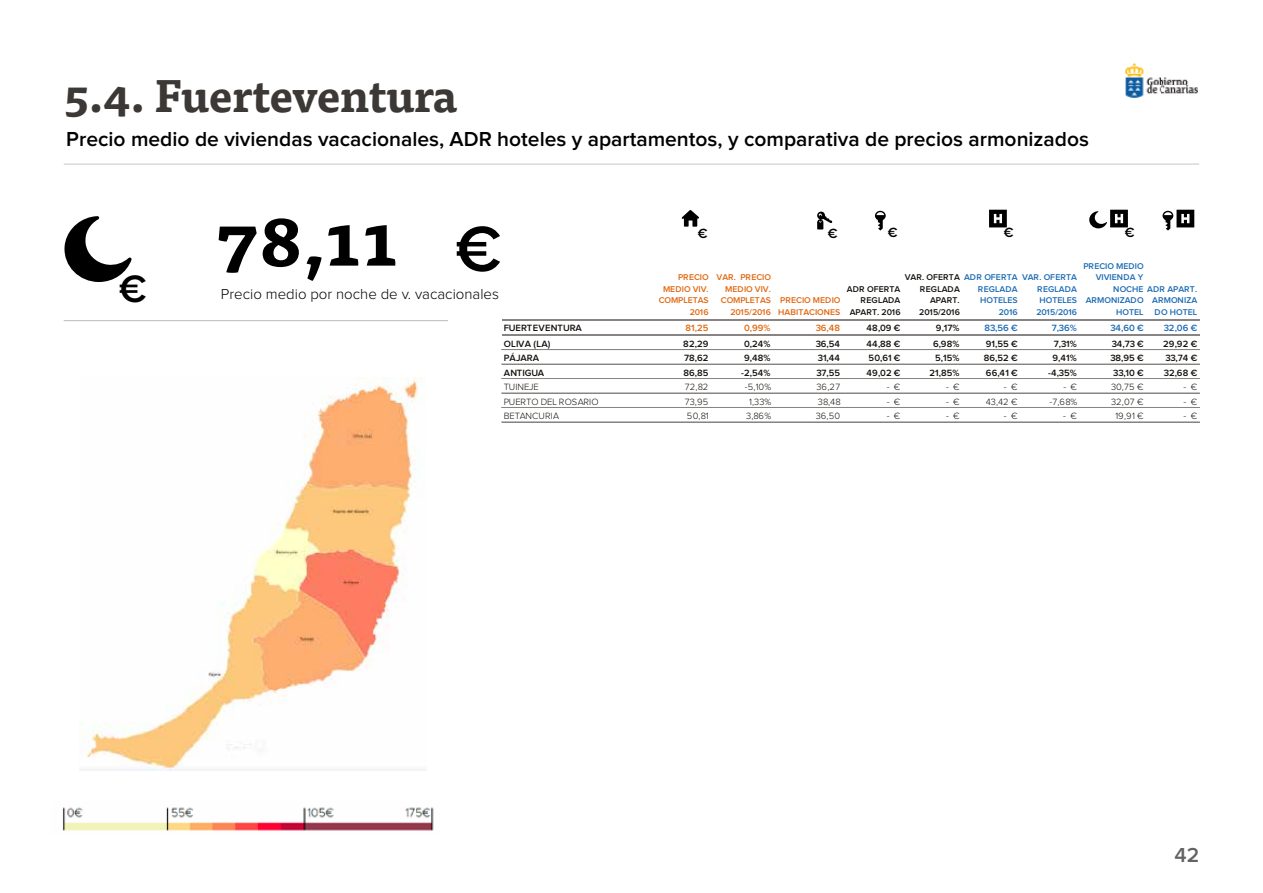
<style>
.page{position:relative;width:1263px;height:893px;background:#fff}
.page>*{position:absolute;margin:0;border:0;box-sizing:border-box;transform-origin:0 0}
.t1{font:700 72px "Tisa OT";color:#000}
.t2{font:600 66px "Proxima Nova";color:#000}
.t3{font:700 45px "Tisa OT";letter-spacing:-.01em;color:#3c3835}
.t4{font:600 39.6px "Proxima Nova";color:#000}
.t5{font:600 21px "Proxima Nova";color:#000}
.t6{font:600 21px "Proxima Nova";color:#646363}
.t7{font:300 15px "Proxima Nova";color:#000}
.t8{font:600 13.8px "Proxima Nova";color:#000}
.t9{font:600 9.45px "Proxima Nova";letter-spacing:.015em;color:#13110c}
.t10{font:300 9.45px "Proxima Nova";color:#13110c}
.t11{font:600 9.45px "Proxima Nova";color:#1c6bb4}
.t12{font:600 9.45px "Proxima Nova";letter-spacing:.02em;color:#e1670f}
.t13{font:600 9.45px "Proxima Nova";letter-spacing:-.025em;color:#13110c}
.t14{font:600 8.7px/11.6px "Proxima Nova";letter-spacing:.005em;color:#1c6bb4;text-align:right}
.t15{font:600 8.7px/11.6px "Proxima Nova";letter-spacing:-.005em;color:#e1670f;text-align:right}
.t16{font:600 8.7px/11.6px "Proxima Nova";letter-spacing:.005em;color:#13110c;text-align:right}
</style>
<div class="page">
<img style="left:1126px;top:64px;width:72px;height:33px">
<hr style="left:64px;top:164px;width:1135px;height:1px;background:#c6c6c6">
<img style="left:79px;top:377px;width:348px;height:394px">
<img style="left:63px;top:807px;width:371px;height:24px">
<hr style="left:64px;top:320px;width:384px;height:1px;background:#c5c5c5">
<svg style="left:64px;top:216px;width:68px;height:66px"></svg>
<svg style="left:875px;top:211px;width:11px;height:20px"></svg>
<svg style="left:989px;top:210px;width:18px;height:17px"></svg>
<svg style="left:1089px;top:210px;width:39px;height:18px"></svg>
<svg style="left:1162px;top:210px;width:32px;height:21px"></svg>
<svg style="left:682px;top:210px;width:17px;height:17px"></svg>
<svg style="left:817px;top:212px;width:15px;height:17px"></svg>
<hr style="left:502px;top:319px;width:697px;height:2px;background:#878483">
<hr style="left:502px;top:334px;width:697px;height:2px;background:#878483">
<hr style="left:502px;top:349px;width:697px;height:1px;background:#878483">
<hr style="left:502px;top:350px;width:697px;height:1px;background:#878483">
<hr style="left:502px;top:364px;width:697px;height:1px;background:#878483">
<hr style="left:502px;top:378px;width:697px;height:1px;background:#878483">
<hr style="left:502px;top:393px;width:697px;height:1px;background:#878483">
<hr style="left:502px;top:407px;width:697px;height:1px;background:#878483">
<hr style="left:502px;top:422px;width:697px;height:1px;background:#878483">
<h3 class="t3" style="left:64px;top:68px;width:395px">5.4. Fuerteventura</h3>
<h3 class="t5" style="left:66px;top:130px;width:1024px">Precio medio de viviendas vacacionales, ADR hoteles y apartamentos, y comparativa de precios armonizados</h3>
<h3 class="t4" style="left:119px;top:270px;width:29px">€</h3>
<h1 class="t1" style="left:216px;top:195px;width:183px">78,11</h1>
<h2 class="t2" style="left:455px;top:219px;width:48px">€</h2>
<h3 class="t8" style="left:698px;top:227px;width:11px">€</h3>
<h3 class="t8" style="left:828px;top:227px;width:11px">€</h3>
<h3 class="t8" style="left:888px;top:226px;width:11px">€</h3>
<h3 class="t8" style="left:1004px;top:226px;width:11px">€</h3>
<h3 class="t8" style="left:1125px;top:226px;width:11px">€</h3>
<p class="t15" style="left:659px;top:272px;width:52px">PRECIO<br>MEDIO VIV.<br>COMPLETAS<br>2016</p>
<p class="t15" style="left:717px;top:272px;width:56px">VAR. PRECIO<br>MEDIO VIV.<br>COMPLETAS<br>2015/2016</p>
<p class="t14" style="left:1083px;top:260px;width:62px">PRECIO MEDIO</p>
<p class="t14" style="left:1096px;top:272px;width:49px">VIVIENDA Y</p>
<p class="t14" style="left:1113px;top:283px;width:85px">NOCHE ADR APART.</p>
<p class="t14" style="left:1086px;top:295px;width:60px">ARMONIZADO</p>
<p class="t14" style="left:1116px;top:307px;width:29px">HOTEL</p>
<p class="t14" style="left:1152px;top:295px;width:46px;text-align:left">ARMONIZA<br>DO HOTEL</p>
<p class="t15" style="left:778px;top:295px;width:64px;text-align:left">PRECIO MEDIO<br>HABITACIONES</p>
<p class="t16" style="left:847px;top:283px;width:55px">ADR OFERTA<br>REGLADA<br>APART. 2016</p>
<p class="t16" style="left:905px;top:272px;width:57px">VAR. OFERTA<br>REGLADA<br>APART.<br>2015/2016</p>
<p class="t14" style="left:964px;top:272px;width:55px">ADR OFERTA<br>REGLADA<br>HOTELES<br>2016</p>
<p class="t14" style="left:1022px;top:272px;width:57px">VAR. OFERTA<br>REGLADA<br>HOTELES<br>2015/2016</p>
<h3 class="t7" style="left:221px;top:287px;width:279px">Precio medio por noche de v. vacacionales</h3>
<p class="t9" style="left:504px;top:324px;width:79px">FUERTEVENTURA</p>
<p class="t12" style="left:685px;top:324px;width:25px">81,25</p>
<p class="t12" style="left:744px;top:324px;width:28px">0,99%</p>
<p class="t12" style="left:816px;top:324px;width:26px">36,48</p>
<p class="t9" style="left:866px;top:324px;width:36px">48,09 €</p>
<p class="t9" style="left:936px;top:324px;width:25px">9,17%</p>
<p class="t11" style="left:984px;top:324px;width:35px">83,56 €</p>
<p class="t11" style="left:1052px;top:324px;width:27px">7,36%</p>
<p class="t11" style="left:1110px;top:324px;width:35px">34,60 €</p>
<p class="t11" style="left:1164px;top:324px;width:35px">32,06 €</p>
<p class="t9" style="left:504px;top:339px;width:48px">OLIVA (LA)</p>
<p class="t9" style="left:683px;top:339px;width:27px">82,29</p>
<p class="t9" style="left:744px;top:339px;width:28px">0,24%</p>
<p class="t9" style="left:816px;top:339px;width:26px">36,54</p>
<p class="t9" style="left:866px;top:339px;width:36px">44,88 €</p>
<p class="t9" style="left:933px;top:339px;width:28px">6,98%</p>
<p class="t9" style="left:986px;top:339px;width:33px">91,55 €</p>
<p class="t9" style="left:1054px;top:339px;width:24px">7,31%</p>
<p class="t9" style="left:1112px;top:339px;width:33px">34,73 €</p>
<p class="t9" style="left:1163px;top:339px;width:36px">29,92 €</p>
<p class="t9" style="left:504px;top:354px;width:37px">PÁJARA</p>
<p class="t9" style="left:684px;top:354px;width:26px">78,62</p>
<p class="t9" style="left:744px;top:354px;width:28px">9,48%</p>
<p class="t9" style="left:818px;top:354px;width:24px">31,44</p>
<p class="t9" style="left:868px;top:354px;width:33px">50,61 €</p>
<p class="t9" style="left:935px;top:354px;width:26px">5,15%</p>
<p class="t9" style="left:984px;top:354px;width:36px">86,52 €</p>
<p class="t9" style="left:1052px;top:354px;width:26px">9,41%</p>
<p class="t9" style="left:1110px;top:354px;width:35px">38,95 €</p>
<p class="t9" style="left:1165px;top:354px;width:33px">33,74 €</p>
<p class="t13" style="left:504px;top:368px;width:42px">ANTIGUA</p>
<p class="t9" style="left:683px;top:368px;width:27px">86,85</p>
<p class="t9" style="left:741px;top:368px;width:31px">-2,54%</p>
<p class="t9" style="left:816px;top:368px;width:25px">37,55</p>
<p class="t9" style="left:866px;top:368px;width:36px">49,02 €</p>
<p class="t9" style="left:929px;top:368px;width:32px">21,85%</p>
<p class="t9" style="left:986px;top:368px;width:33px">66,41 €</p>
<p class="t9" style="left:1048px;top:368px;width:30px">-4,35%</p>
<p class="t9" style="left:1113px;top:368px;width:32px">33,10 €</p>
<p class="t9" style="left:1164px;top:368px;width:35px">32,68 €</p>
<p class="t10" style="left:504px;top:383px;width:36px">TUINEJE</p>
<p class="t10" style="left:685px;top:383px;width:25px">72,82</p>
<p class="t10" style="left:745px;top:383px;width:28px">-5,10%</p>
<p class="t10" style="left:816px;top:383px;width:25px">36,27</p>
<p class="t10" style="left:887px;top:383px;width:15px">- €</p>
<p class="t10" style="left:946px;top:383px;width:15px">- €</p>
<p class="t10" style="left:1004px;top:383px;width:15px">- €</p>
<p class="t10" style="left:1063px;top:383px;width:15px">- €</p>
<p class="t10" style="left:1111px;top:383px;width:34px">30,75 €</p>
<p class="t10" style="left:1183px;top:383px;width:15px">- €</p>
<p class="t10" style="left:504px;top:397px;width:96px">PUERTO DEL ROSARIO</p>
<p class="t10" style="left:685px;top:397px;width:25px">73,95</p>
<p class="t10" style="left:749px;top:397px;width:23px">1,33%</p>
<p class="t10" style="left:818px;top:397px;width:24px">38,48</p>
<p class="t10" style="left:887px;top:397px;width:15px">- €</p>
<p class="t10" style="left:946px;top:397px;width:15px">- €</p>
<p class="t10" style="left:986px;top:397px;width:33px">43,42 €</p>
<p class="t10" style="left:1049px;top:397px;width:29px">-7,68%</p>
<p class="t10" style="left:1111px;top:397px;width:34px">32,07 €</p>
<p class="t10" style="left:1183px;top:397px;width:15px">- €</p>
<p class="t10" style="left:504px;top:412px;width:57px">BETANCURIA</p>
<p class="t10" style="left:687px;top:412px;width:23px">50,81</p>
<p class="t10" style="left:746px;top:412px;width:26px">3,86%</p>
<p class="t10" style="left:816px;top:412px;width:26px">36,50</p>
<p class="t10" style="left:887px;top:412px;width:15px">- €</p>
<p class="t10" style="left:946px;top:412px;width:15px">- €</p>
<p class="t10" style="left:1004px;top:412px;width:15px">- €</p>
<p class="t10" style="left:1063px;top:412px;width:15px">- €</p>
<p class="t10" style="left:1115px;top:412px;width:30px">19,91 €</p>
<p class="t10" style="left:1183px;top:412px;width:15px">- €</p>
<h3 class="t6" style="left:1174px;top:845px;width:26px">42</h3>
</div>
